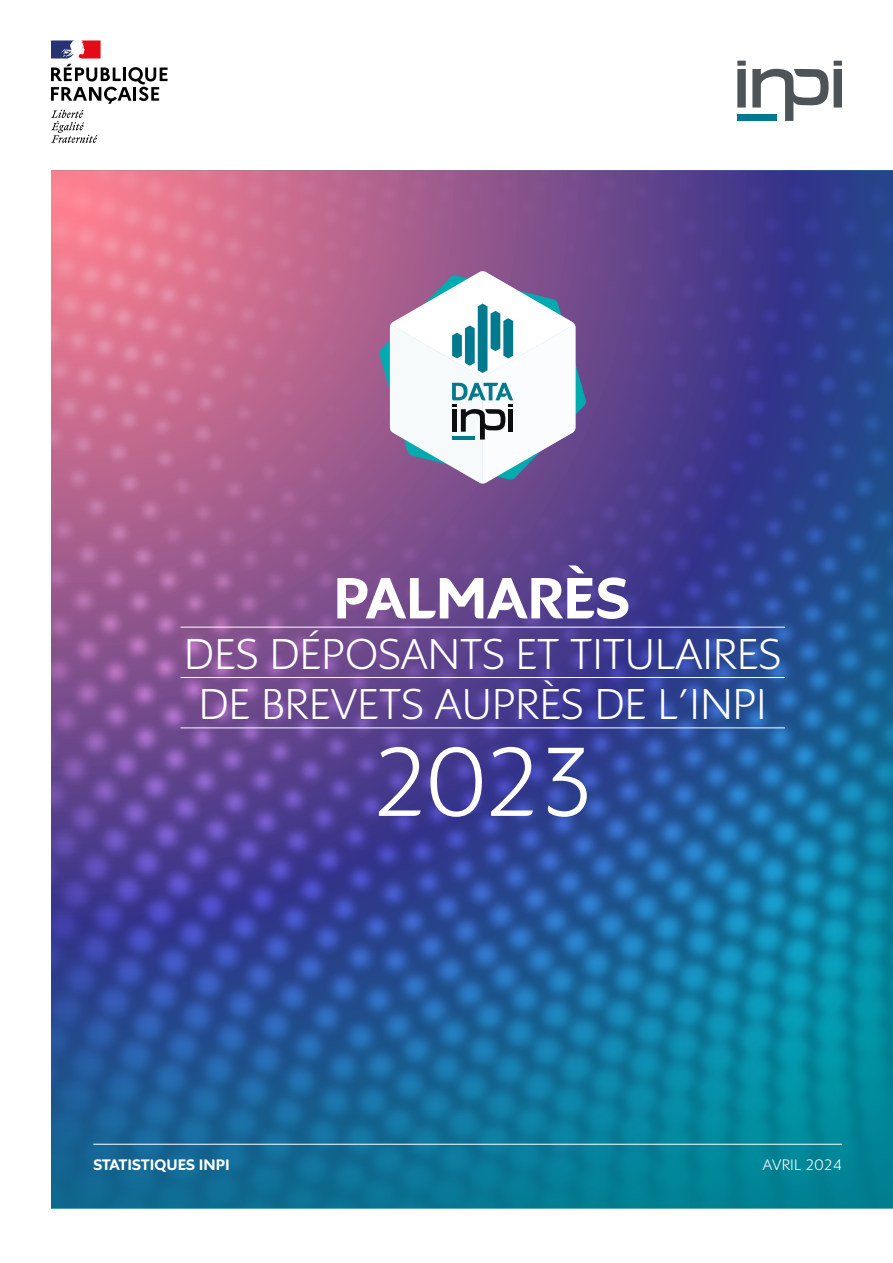
<style>
.page{position:relative;width:893px;height:1263px;background:#fff}
.page>*{position:absolute;margin:0;border:0;box-sizing:border-box;transform-origin:0 0}
.t1{font:300 106.2px "Inpi";color:#fff}
.t2{font:700 63px "Inpi";letter-spacing:.005em;color:#fff}
.t3{font:300 46.8px "Inpi";letter-spacing:.005em;color:#fff}
.t4{font:700 16.5px "Inpi";letter-spacing:.005em;color:#fff}
.t5{font:300 16.5px "Inpi";letter-spacing:.005em;color:#fff}
</style>
<div class="page">
<img style="left:51px;top:170px;width:842px;height:1038px">
<hr style="left:180px;top:677px;width:605px;height:1px;background:#fff">
<hr style="left:180px;top:727px;width:605px;height:1px;background:#fff">
<hr style="left:180px;top:627px;width:605px;height:1px;background:#fff">
<svg style="left:379px;top:271px;width:207px;height:213px"></svg>
<svg style="left:51px;top:110px;width:47px;height:33px"></svg>
<svg style="left:51px;top:40px;width:117px;height:64px"></svg>
<svg style="left:737px;top:61px;width:105px;height:60px"></svg>
<div style="left:737px;top:114px;width:40px;height:7px;background:#007a8c"></div>
<hr style="left:93px;top:1144px;width:749px;height:1px;background:#fff">
<h2 class="t2" style="left:333px;top:563px;width:298px">PALMARÈS</h2>
<p class="t3" style="left:184px;top:629px;width:598px">DES DÉPOSANTS ET TITULAIRES</p>
<p class="t3" style="left:199px;top:679px;width:570px">DE BREVETS AUPRÈS DE L’INPI</p>
<h1 class="t1" style="left:369px;top:725px;width:228px">2023</h1>
<p class="t4" style="left:93px;top:1155px;width:138px">STATISTIQUES INPI</p>
<p class="t5" style="left:763px;top:1156px;width:81px">AVRIL 2024</p>
</div>
